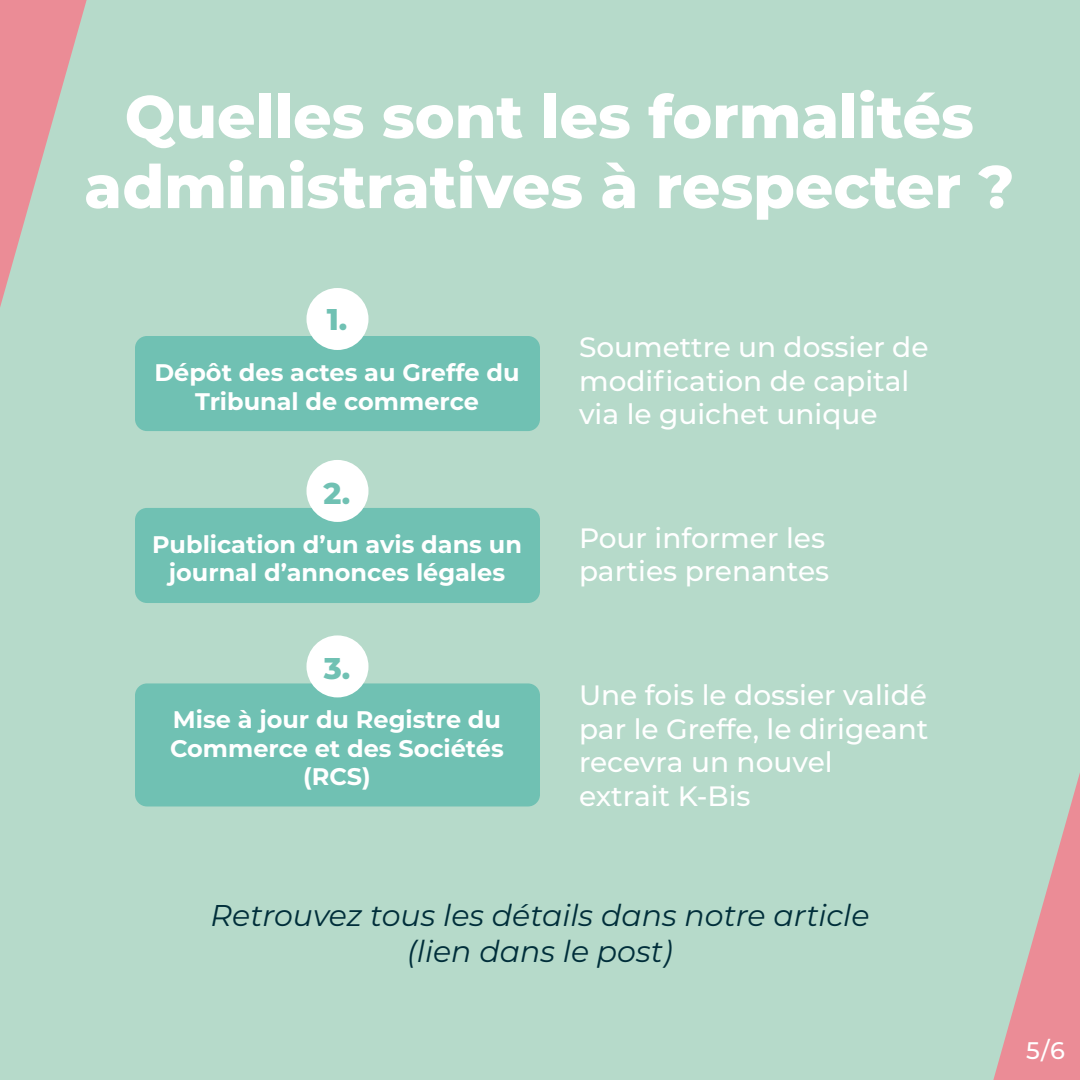
<style>
.page{position:relative;width:1080px;height:1080px;background:#b6daca}
.page>*{position:absolute;margin:0;border:0;box-sizing:border-box;transform-origin:0 0}
.t1{font:800 60px/70px "Montserrat";color:#fff;text-align:center}
.t2{font:italic 30px/36px "Montserrat";color:#002e3a;text-align:center}
.t3{font:800 30px "Montserrat";color:#70c1b3}
.t4{font:500 28px/33.6px "Montserrat";color:#fff}
.t5{font:700 24px/28.8px "Montserrat";color:#fff;text-align:center}
.t6{font:500 24px "Montserrat";color:#fff}
</style>
<div class="page">
<svg style="left:0;top:0;width:87px;height:307px"></svg>
<svg style="left:993px;top:773px;width:87px;height:307px"></svg>
<div style="left:135px;top:336px;width:405px;height:95px;background:#70c1b3;border-radius:12px"></div>
<div style="left:135px;top:508px;width:405px;height:95px;background:#70c1b3;border-radius:12px"></div>
<div style="left:135px;top:683px;width:405px;height:123px;background:#70c1b3;border-radius:12px"></div>
<div style="left:306px;top:288px;width:62px;height:62px;background:#fff;border-radius:50%"></div>
<div style="left:306px;top:460px;width:62px;height:62px;background:#fff;border-radius:50%"></div>
<div style="left:306px;top:635px;width:62px;height:62px;background:#fff;border-radius:50%"></div>
<h1 class="t1" style="left:84px;top:78px;width:932px">Quelles sont les formalités administratives à respecter ?</h1>
<p class="t3" style="left:327px;top:297px;width:22px">1.</p>
<p class="t5" style="left:154px;top:357px;width:367px">Dépôt des actes au Greffe du<br>Tribunal de commerce</p>
<p class="t3" style="left:324px;top:471px;width:28px">2.</p>
<p class="t5" style="left:152px;top:529px;width:371px">Publication d’un avis dans un journal d’annonces légales</p>
<p class="t3" style="left:324px;top:647px;width:28px">3.</p>
<p class="t5" style="left:170px;top:704px;width:335px">Mise à jour du Registre du<br>Commerce et des Sociétés (RCS)</p>
<p class="t4" style="left:579px;top:329px;width:351px">Soumettre un dossier de modification de capital via le guichet unique</p>
<p class="t4" style="left:579px;top:520px;width:252px">Pour informer les parties prenantes</p>
<p class="t4" style="left:579px;top:677px;width:351px">Une fois le dossier validé par le Greffe, le dirigeant recevra un nouvel extrait K-Bis</p>
<p class="t2" style="left:211px;top:896px;width:660px">Retrouvez tous les détails dans notre article (lien dans le post)</p>
<p class="t6" style="left:1026px;top:1033px;width:40px">5/6</p>
</div>
